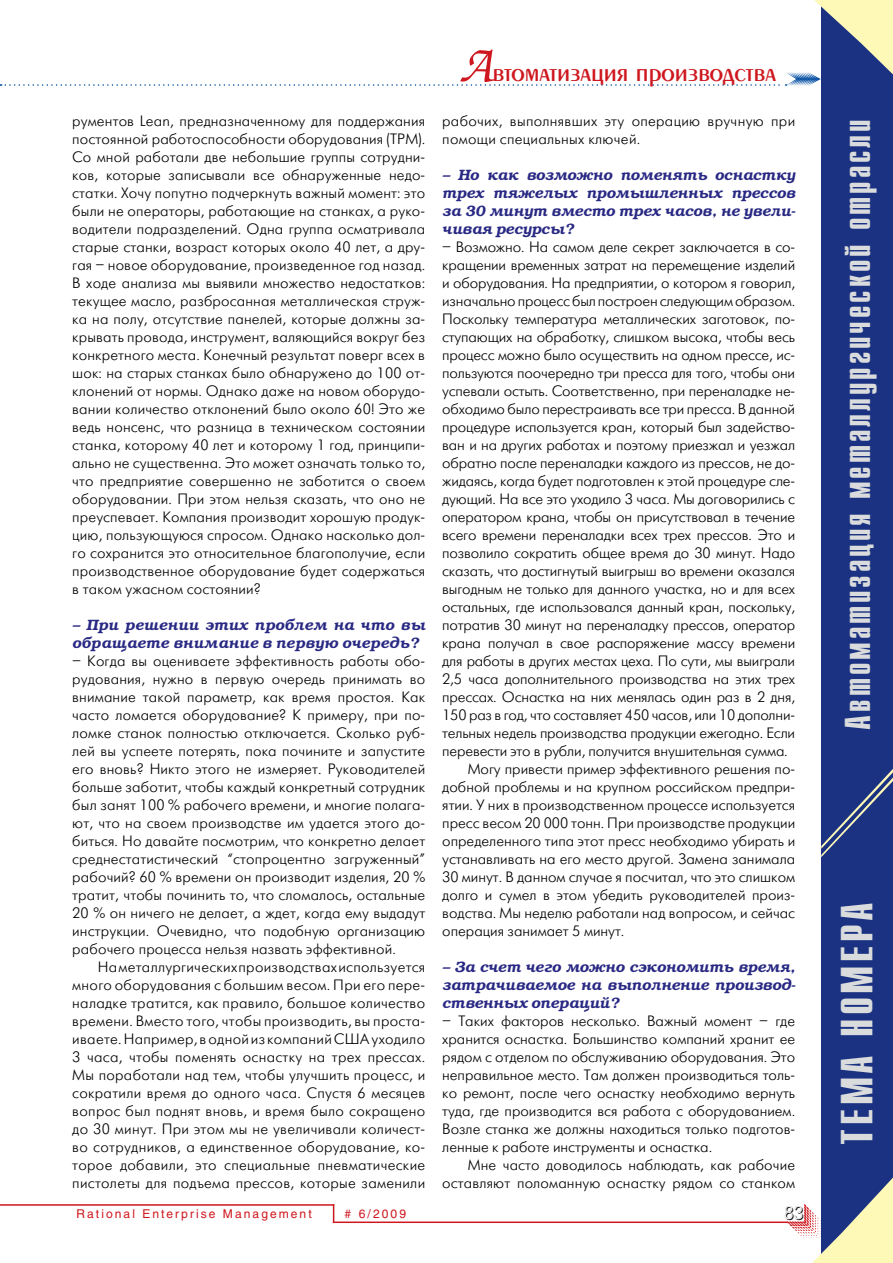
<style>
.page{position:relative;width:893px;height:1263px;background:#fff}
.page>*{position:absolute;margin:0;border:0;box-sizing:border-box;transform-origin:0 0}
.t1{font:700 45px "Compact C";letter-spacing:.08em;color:#d9dbdc}
.t2{font:700 36px "Compact C";letter-spacing:.08em;color:#d9dbdc}
.t3{font:27px "Penta Demi";color:#ce171e}
.t4{font:18px "Futuris Shadow C";color:#000}
.t5{font:15px/18px "Futuris Light C";letter-spacing:-.01em;color:#000;text-align:justify}
.t6{font:italic 600 15px/18px "Bookman C";color:#292984;text-align:justify}
.t7{font:15px/18px "Futuris Light C";letter-spacing:.01em;color:#000;text-align:right}
.t8{font:15px/18px "Futuris Light C";letter-spacing:.02em;color:#000}
.t9{font:italic 600 15px/18px "Bookman C";letter-spacing:.02em;color:#292984}
.t10{font:12px "Helios";letter-spacing:.17em;color:#ce171e}
.s1{font-family:"Zapf Chancery C";font-size:54px}
</style>
<div class="page">
<hr style="left:0;top:1204px;width:334px;height:2px;background:#ce171e">
<svg style="left:333px;top:1206px;width:1px;height:15px"></svg>
<hr style="left:333px;top:1221px;width:455px;height:2px;background:#ce171e">
<div style="left:821px;top:0;width:72px;height:1263px;background:#1a3281"></div>
<svg style="left:821px;top:769px;width:72px;height:88px"></svg>
<svg style="left:0;top:0;width:893px;height:86px"></svg>
<svg style="left:779px;top:1177px;width:114px;height:86px"></svg>
<p class="t5" style="left:72px;top:112px;width:354px">рументов Lean, предназначенному для поддержания постоянной работоспособности оборудования (ТPM).<br>Со мной работали две небольшие группы сотрудни&shy;ков, которые записывали все обнаруженные недо&shy;статки. Хочу попутно подчеркнуть важный момент: это были не операторы, работающие на станках, а руко&shy;водители подразделений. Одна группа осматривала старые станки, возраст которых около 40 лет, а дру&shy;гая – новое оборудование, произведенное год назад.<br>В ходе анализа мы выявили множество недостатков: текущее масло, разбросанная металлическая струж&shy;ка на полу, отсутствие панелей, которые должны за&shy;крывать провода, инструмент, валяющийся вокруг без конкретного места. Конечный результат поверг всех в шок: на старых станках было обнаружено до 100 от&shy;клонений от нормы. Однако даже на новом оборудо&shy;вании количество отклонений было около 60! Это же ведь нонсенс, что разница в техническом состоянии станка, которому 40 лет и которому 1 год, принципи&shy;ально не существенна. Это может означать только то, что предприятие совершенно не заботится о своем оборудовании. При этом нельзя сказать, что оно не преуспевает. Компания производит хорошую продук&shy;цию, пользующуюся спросом. Однако насколько дол&shy;го сохранится это относительное благополучие, если производственное оборудование будет содержаться в таком ужасном состоянии?</p>
<p class="t9" style="left:72px;top:616px;width:354px">– При решении этих проблем на что вы обращаете внимание в первую очередь?</p>
<p class="t5" style="left:72px;top:652px;width:354px">– Когда вы оцениваете эффективность работы обо&shy;рудования, нужно в первую очередь принимать во внимание такой параметр, как время простоя. Как часто ломается оборудование? К примеру, при по&shy;ломке станок полностью отключается. Сколько руб&shy;лей вы успеете потерять, пока почините и запустите его вновь? Никто этого не измеряет. Руководителей больше заботит, чтобы каждый конкретный сотрудник был занят 100 % рабочего времени, и многие полага&shy;ют, что на своем производстве им удается этого до&shy;биться. Но давайте посмотрим, что конкретно делает среднестатистический “стопроцентно загруженный” рабочий? 60 % времени он производит изделия, 20 % тратит, чтобы починить то, что сломалось, остальные 20 % он ничего не делает, а ждет, когда ему выдадут инструкции. Очевидно, что подобную организацию рабочего процесса нельзя назвать эффективной.</p>
<p class="t5" style="left:72px;top:958px;width:355px;text-indent:26px">На металлургических производствах используется много оборудования с большим весом. При его пере&shy;наладке тратится, как правило, большое количество времени. Вместо того, чтобы производить, вы проста&shy;иваете. Например, в одной из компаний США уходило 3 часа, чтобы поменять оснастку на трех прессах.<br>Мы поработали над тем, чтобы улучшить процесс, и сократили время до одного часа. Спустя 6 месяцев вопрос был поднят вновь, и время было сокращено до 30 минут. При этом мы не увеличивали количест&shy;во сотрудников, а единственное оборудование, ко&shy;торое добавили, это специальные пневматические пистолеты для подъема прессов, которые заменили</p>
<p class="t10" style="left:77px;top:1207px;width:237px">Rational Enterprise Management</p>
<p class="t10" style="left:345px;top:1207px;width:63px"># 6/2009</p>
<h3 class="t3" style="left:459px;top:59px;width:319px"><span class="s1">А</span>втоматизация производства</h3>
<p class="t8" style="left:442px;top:112px;width:354px">рабочих, выполнявших эту операцию вручную при помощи специальных ключей.</p>
<p class="t6" style="left:442px;top:166px;width:355px">– Но как возможно поменять оснастку трех тяжелых промышленных прессов за 30 минут вместо трех часов, не увели&shy;чивая ресурсы?</p>
<p class="t5" style="left:442px;top:238px;width:354px">– Возможно. На самом деле секрет заключается в со-</p>
<p class="t5" style="left:442px;top:256px;width:354px">кращении временных затрат на перемещение изделий</p>
<p class="t5" style="left:442px;top:274px;width:354px">и оборудования. На предприятии, о котором я говорил,</p>
<p class="t5" style="left:442px;top:292px;width:354px">изначально процесс был построен следующим образом.</p>
<p class="t5" style="left:442px;top:310px;width:354px">Поскольку температура металлических заготовок, по-</p>
<p class="t5" style="left:442px;top:328px;width:354px">ступающих на обработку, слишком высока, чтобы весь</p>
<p class="t5" style="left:442px;top:346px;width:354px">процесс можно было осуществить на одном прессе, ис-</p>
<p class="t5" style="left:442px;top:364px;width:354px">пользуются поочередно три пресса для того, чтобы они</p>
<p class="t5" style="left:442px;top:382px;width:354px">успевали остыть. Соответственно, при переналадке не-</p>
<p class="t5" style="left:442px;top:400px;width:354px">обходимо было перестраивать все три пресса. В данной</p>
<p class="t5" style="left:442px;top:418px;width:354px">процедуре используется кран, который был задейство-</p>
<p class="t5" style="left:442px;top:436px;width:354px">ван и на других работах и поэтому приезжал и уезжал</p>
<p class="t5" style="left:442px;top:454px;width:354px">обратно после переналадки каждого из прессов, не до-</p>
<p class="t5" style="left:442px;top:472px;width:354px">жидаясь, когда будет подготовлен к этой процедуре сле-</p>
<p class="t5" style="left:442px;top:490px;width:354px">дующий. На все это уходило 3 часа. Мы договорились с</p>
<p class="t5" style="left:442px;top:508px;width:354px">оператором крана, чтобы он присутствовал в течение</p>
<p class="t5" style="left:442px;top:526px;width:354px">всего времени переналадки всех трех прессов. Это и</p>
<p class="t5" style="left:442px;top:544px;width:354px">позволило сократить общее время до 30 минут. Надо</p>
<p class="t5" style="left:442px;top:562px;width:354px">сказать, что достигнутый выигрыш во времени оказался</p>
<p class="t5" style="left:442px;top:580px;width:354px">выгодным не только для данного участка, но и для всех</p>
<p class="t5" style="left:442px;top:598px;width:354px">остальных, где использовался данный кран, поскольку,</p>
<p class="t5" style="left:442px;top:616px;width:354px">потратив 30 минут на переналадку прессов, оператор</p>
<p class="t5" style="left:442px;top:634px;width:354px">крана получал в свое распоряжение массу времени</p>
<p class="t5" style="left:442px;top:652px;width:354px">для работы в других местах цеха. По сути, мы выиграли</p>
<p class="t5" style="left:442px;top:670px;width:354px">2,5 часа дополнительного производства на этих трех</p>
<p class="t5" style="left:442px;top:688px;width:354px">прессах. Оснастка на них менялась один раз в 2 дня,</p>
<p class="t5" style="left:442px;top:706px;width:354px">150 раз в год, что составляет 450 часов, или 10 дополни-</p>
<p class="t5" style="left:442px;top:724px;width:354px">тельных недель производства продукции ежегодно. Если</p>
<p class="t5" style="left:442px;top:742px;width:347px">перевести это в рубли, получится внушительная сумма.</p>
<p class="t5" style="left:468px;top:760px;width:329px">Могу привести пример эффективного решения по-</p>
<p class="t5" style="left:442px;top:778px;width:354px">добной проблемы и на крупном российском предпри-</p>
<p class="t5" style="left:442px;top:796px;width:354px">ятии. У них в производственном процессе используется</p>
<p class="t5" style="left:442px;top:814px;width:354px">пресс весом 20 000 тонн. При производстве продукции</p>
<p class="t5" style="left:442px;top:832px;width:354px">определенного типа этот пресс необходимо убирать и</p>
<p class="t5" style="left:442px;top:850px;width:354px">устанавливать на его место другой. Замена занимала</p>
<p class="t5" style="left:442px;top:868px;width:354px">30 минут. В данном случае я посчитал, что это слишком</p>
<p class="t5" style="left:442px;top:886px;width:354px">долго и сумел в этом убедить руководителей произ-</p>
<p class="t5" style="left:442px;top:904px;width:354px">водства. Мы неделю работали над вопросом, и сейчас</p>
<p class="t5" style="left:442px;top:922px;width:184px">операция занимает 5 минут.</p>
<p class="t6" style="left:442px;top:958px;width:355px">– За счет чего можно сэкономить время, затрачиваемое на выполнение производ&shy;ственных операций?</p>
<p class="t5" style="left:442px;top:1012px;width:354px">– Таких факторов несколько. Важный момент – где хранится оснастка. Большинство компаний хранит ее рядом с отделом по обслуживанию оборудования. Это неправильное место. Там должен производиться толь&shy;ко ремонт, после чего оснастку необходимо вернуть туда, где производится вся работа с оборудованием.<br>Возле станка же должны находиться только подготов&shy;ленные к работе инструменты и оснастка.</p>
<p class="t7" style="left:442px;top:1156px;width:354px">Мне часто доводилось наблюдать, как рабочие оставляют поломанную оснастку рядом со станком</p>
<p class="t4" style="left:784px;top:1204px;width:21px">83</p>
<h2 class="t2" style="left:840px;top:729px;width:612px;rotate:-90deg">Автоматизация металлургической отрасли</h2>
<h1 class="t1" style="left:835px;top:1144px;width:244px;rotate:-90deg">ТЕМА НОМЕРА</h1>
</div>
